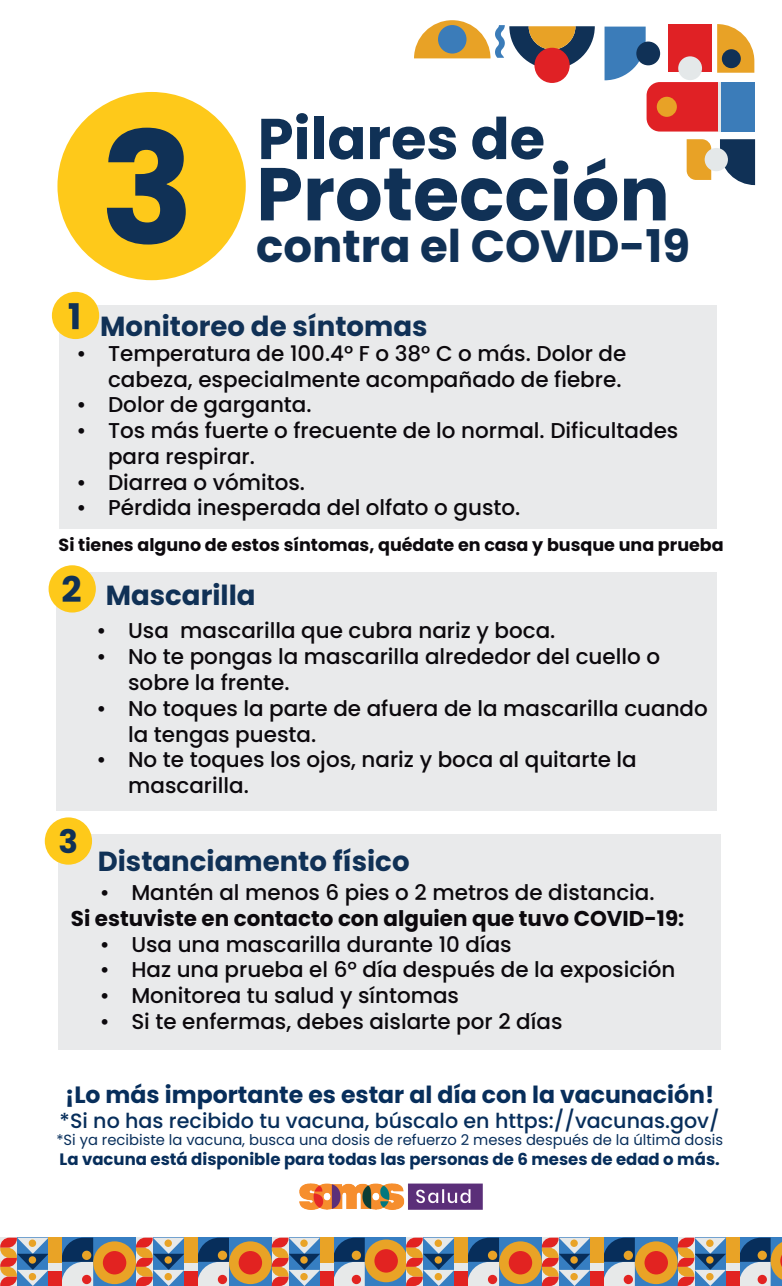
<style>
.page{position:relative;width:782px;height:1286px;background:#fff}
.page>*{position:absolute;margin:0;border:0;box-sizing:border-box;transform-origin:0 0}
.t1{font:700 74.9px "Poppins";color:#103156}
.t2{font:700 57.4px "Poppins";color:#103156}
.t3{font:700 45.15px "Poppins";color:#103156}
.t4{font:700 32.55px "Poppins";color:#103156}
.t5{font:700 27.65px "Poppins";color:#103156}
.t6{font:700 23.45px "Poppins";color:#072e5b}
.t7{font:500 21.35px/25.9px "Poppins";color:#0c090d}
.t8{font:700 21.35px "Poppins";color:#0c090d}
.t9{font:500 20.65px "Poppins";color:#072e5b}
.t10{font:700 17.5px "Poppins";color:#0c090d}
.t11{font:700 16.45px "Poppins";color:#072e5b}
.t12{font:14.7px "Poppins";color:#072e5b}
.s1{font-size:35.35px}
</style>
<div class="page">
<div style="left:57px;top:92px;width:189px;height:188px;background:#fec91a;border-radius:50%"></div>
<svg style="left:107px;top:128px;width:79px;height:116px"></svg>
<img style="left:299px;top:1183px;width:183px;height:26px">
<div style="left:59px;top:305px;width:656px;height:224px;background:#e9eaeb"></div>
<div style="left:52px;top:292px;width:47px;height:47px;background:#fec91a;border-radius:50%"></div>
<svg style="left:69px;top:303px;width:10px;height:26px"></svg>
<div style="left:56px;top:571px;width:659px;height:239px;background:#e9eaeb"></div>
<div style="left:49px;top:565px;width:47px;height:47px;background:#fec91a;border-radius:50%"></div>
<div style="left:59px;top:833px;width:661px;height:216px;background:#e9eaeb"></div>
<div style="left:45px;top:817px;width:47px;height:47px;background:#fec91a;border-radius:50%"></div>
<svg style="left:405px;top:1237px;width:272px;height:48px"></svg>
<svg style="left:467px;top:1237px;width:32px;height:48px"></svg>
<svg style="left:406px;top:1237px;width:48px;height:48px;background:#958994"></svg>
<svg style="left:487px;top:1274px;width:10px;height:9px"></svg>
<svg style="left:487px;top:1250px;width:10px;height:9px"></svg>
<svg style="left:434px;top:1272px;width:8px;height:8px"></svg>
<svg style="left:434px;top:1255px;width:8px;height:8px"></svg>
<div style="left:434px;top:1239px;width:8px;height:7px;background:#e9a326;border-radius:50%"></div>
<div style="left:454px;top:1237px;width:13px;height:26px;background:#e9a326"></div>
<div style="left:454px;top:1263px;width:13px;height:7px;background:#e7e9e9"></div>
<div style="left:454px;top:1270px;width:13px;height:15px;background:#e22321"></div>
<svg style="left:603px;top:1237px;width:31px;height:48px"></svg>
<svg style="left:541px;top:1237px;width:49px;height:48px;background:#948994"></svg>
<div style="left:499px;top:1241px;width:42px;height:42px;background:#e9a326;border-radius:50%"></div>
<div style="left:623px;top:1274px;width:9px;height:9px;background:#e22321;border-radius:50%"></div>
<div style="left:623px;top:1250px;width:9px;height:9px;background:#e9a326;border-radius:50%"></div>
<div style="left:508px;top:1250px;width:24px;height:24px;background:#e22321;border-radius:50%"></div>
<div style="left:570px;top:1272px;width:7px;height:8px;background:#e9a326;border-radius:50%"></div>
<svg style="left:570px;top:1255px;width:7px;height:8px"></svg>
<div style="left:570px;top:1239px;width:7px;height:7px;background:#e9a326;border-radius:50%"></div>
<div style="left:590px;top:1237px;width:13px;height:26px;background:#e9a326"></div>
<div style="left:590px;top:1263px;width:13px;height:7px;background:#e7e9e9"></div>
<div style="left:590px;top:1270px;width:13px;height:15px;background:#e22321"></div>
<div style="left:634px;top:1241px;width:43px;height:42px;background:#e9a326;border-radius:50%"></div>
<div style="left:644px;top:1250px;width:23px;height:24px;background:#e22321;border-radius:50%"></div>
<div style="left:725px;top:1237px;width:13px;height:26px;background:#e9a326"></div>
<div style="left:725px;top:1263px;width:13px;height:7px;background:#e7e9e9"></div>
<div style="left:725px;top:1270px;width:13px;height:15px;background:#e22321"></div>
<svg style="left:738px;top:1237px;width:43px;height:48px;background:#7d8990"></svg>
<div style="left:757px;top:1274px;width:9px;height:9px;background:#e22321;border-radius:50%"></div>
<div style="left:757px;top:1250px;width:9px;height:9px;background:#e9a326;border-radius:50%"></div>
<svg style="left:677px;top:1237px;width:48px;height:48px;background:#9a8b8f"></svg>
<svg style="left:93px;top:1237px;width:312px;height:48px;background:#4881b2"></svg>
<svg style="left:62px;top:1237px;width:31px;height:48px"></svg>
<svg style="left:0;top:1237px;width:49px;height:48px;background:#988992"></svg>
<div style="left:82px;top:1274px;width:9px;height:9px;background:#e22321;border-radius:50%"></div>
<div style="left:82px;top:1250px;width:9px;height:9px;background:#e9a326;border-radius:50%"></div>
<div style="left:29px;top:1272px;width:7px;height:8px;background:#e9a326;border-radius:50%"></div>
<svg style="left:29px;top:1255px;width:7px;height:8px"></svg>
<div style="left:29px;top:1239px;width:7px;height:7px;background:#e9a326;border-radius:50%"></div>
<div style="left:49px;top:1237px;width:13px;height:26px;background:#e9a326"></div>
<div style="left:49px;top:1263px;width:13px;height:7px;background:#e7e9e9"></div>
<div style="left:49px;top:1270px;width:13px;height:15px;background:#e22321"></div>
<svg style="left:197px;top:1237px;width:32px;height:48px"></svg>
<svg style="left:136px;top:1237px;width:48px;height:48px;background:#958994"></svg>
<div style="left:93px;top:1241px;width:43px;height:42px;background:#e9a326;border-radius:50%"></div>
<div style="left:218px;top:1274px;width:9px;height:9px;background:#e22321;border-radius:50%"></div>
<div style="left:218px;top:1250px;width:9px;height:9px;background:#e9a326;border-radius:50%"></div>
<div style="left:103px;top:1250px;width:23px;height:24px;background:#e22321;border-radius:50%"></div>
<div style="left:164px;top:1272px;width:8px;height:8px;background:#e9a326;border-radius:50%"></div>
<svg style="left:164px;top:1255px;width:8px;height:8px"></svg>
<div style="left:164px;top:1239px;width:8px;height:7px;background:#e9a326;border-radius:50%"></div>
<div style="left:184px;top:1237px;width:13px;height:26px;background:#e9a326"></div>
<div style="left:184px;top:1263px;width:13px;height:7px;background:#e7e9e9"></div>
<div style="left:184px;top:1270px;width:13px;height:15px;background:#e22321"></div>
<svg style="left:333px;top:1237px;width:31px;height:48px"></svg>
<div style="left:229px;top:1241px;width:42px;height:42px;background:#e9a326;border-radius:50%"></div>
<div style="left:238px;top:1250px;width:24px;height:24px;background:#e22321;border-radius:50%"></div>
<div style="left:320px;top:1237px;width:13px;height:26px;background:#e9a326"></div>
<div style="left:320px;top:1263px;width:13px;height:7px;background:#e7e9e9"></div>
<div style="left:320px;top:1270px;width:13px;height:15px;background:#e22321"></div>
<div style="left:364px;top:1239px;width:41px;height:42px;background:#e9a326;border-radius:50%"></div>
<div style="left:374px;top:1248px;width:23px;height:24px;background:#e22321;border-radius:50%"></div>
<svg style="left:351px;top:1274px;width:10px;height:9px"></svg>
<svg style="left:351px;top:1250px;width:10px;height:9px"></svg>
<svg style="left:271px;top:1237px;width:49px;height:48px;background:#988b90"></svg>
<svg style="left:719px;top:139px;width:35px;height:46px"></svg>
<svg style="left:686px;top:139px;width:25px;height:41px"></svg>
<div style="left:704px;top:148px;width:23px;height:23px;background:#e4e8e9;border-radius:50%"></div>
<div style="left:534px;top:48px;width:35px;height:35px;background:#e02125;border-radius:50%"></div>
<svg style="left:604px;top:24px;width:150px;height:107px"></svg>
<svg style="left:414px;top:20px;width:180px;height:49px"></svg>
<div style="left:656px;top:97px;width:20px;height:20px;background:#e8a226;border-radius:50%"></div>
<div style="left:438px;top:25px;width:28px;height:29px;background:#3b7cb9;border-radius:50%"></div>
<hr style="left:717px;top:82px;width:3px;height:49px;background:#e4e8e9">
<div style="left:720px;top:82px;width:34px;height:49px;background:#3b7cb9"></div>
<h2 class="t2" style="left:257px;top:106px;width:289px">Pilares de</h2>
<h1 class="t1" style="left:256px;top:151px;width:415px">Protección</h1>
<h3 class="t3" style="left:256px;top:219px;width:435px">contra el COVID-19</h3>
<p class="t5" style="left:100px;top:310px;width:329px">Monitoreo de síntomas</p>
<p class="t7" style="left:76px;top:340px;width:551px;text-align:right">• Temperatura de 100.4° F o 38° C o más. Dolor de cabeza, especialmente acompañado de fiebre.</p>
<p class="t7" style="left:76px;top:392px;width:236px">• Dolor de garganta.</p>
<p class="t7" style="left:108px;top:418px;width:571px;text-indent:-32px">• Tos más fuerte o frecuente de lo normal. Dificultades para respirar.</p>
<p class="t7" style="left:76px;top:469px;width:230px">• Diarrea o vómitos.</p>
<p class="t7" style="left:76px;top:495px;width:445px">• Pérdida inesperada del olfato o gusto.</p>
<p class="t10" style="left:59px;top:534px;width:666px">Si tienes alguno de estos síntomas, quédate en casa y busque una prueba</p>
<p class="t5" style="left:61px;top:579px;width:196px"><span class="s1">2</span> Mascarilla</p>
<p class="t7" style="left:97px;top:618px;width:460px">• Usa mascarilla que cubra nariz y boca.</p>
<p class="t7" style="left:128px;top:644px;width:533px;text-indent:-32px">• No te pongas la mascarilla alrededor del cuello o sobre la frente.</p>
<p class="t7" style="left:128px;top:695px;width:581px;text-indent:-32px">• No toques la parte de afuera de la mascarilla cuando la tengas puesta.</p>
<p class="t7" style="left:128px;top:746px;width:510px;text-indent:-32px">• No te toques los ojos, nariz y boca al quitarte la mascarilla.</p>
<h3 class="t4" style="left:59px;top:822px;width:21px">3</h3>
<p class="t5" style="left:98px;top:845px;width:313px">Distanciamento físico</p>
<p class="t7" style="left:100px;top:879px;width:556px">• Mantén al menos 6 pies o 2 metros de distancia.</p>
<p class="t8" style="left:71px;top:906px;width:614px">Si estuviste en contacto con alguien que tuvo COVID-19:</p>
<p class="t7" style="left:100px;top:931px;width:413px">• Usa una mascarilla durante 10 días</p>
<p class="t7" style="left:100px;top:957px;width:577px">• Haz una prueba el 6º día después de la exposición</p>
<p class="t7" style="left:100px;top:982px;width:360px">• Monitorea tu salud y síntomas</p>
<p class="t7" style="left:100px;top:1008px;width:464px">• Si te enfermas, debes aislarte por 2 días</p>
<p class="t6" style="left:65px;top:1080px;width:650px">¡Lo más importante es estar al día con la vacunación!</p>
<p class="t9" style="left:60px;top:1108px;width:661px">*Si no has recibido tu vacuna, búscalo en https://vacunas.gov/</p>
<p class="t12" style="left:56px;top:1131px;width:668px">*Si ya recibiste la vacuna, busca una dosis de refuerzo 2 meses después de la última dosis</p>
<p class="t11" style="left:59px;top:1149px;width:661px">La vacuna está disponible para todas las personas de 6 meses de edad o más.</p>
</div>
